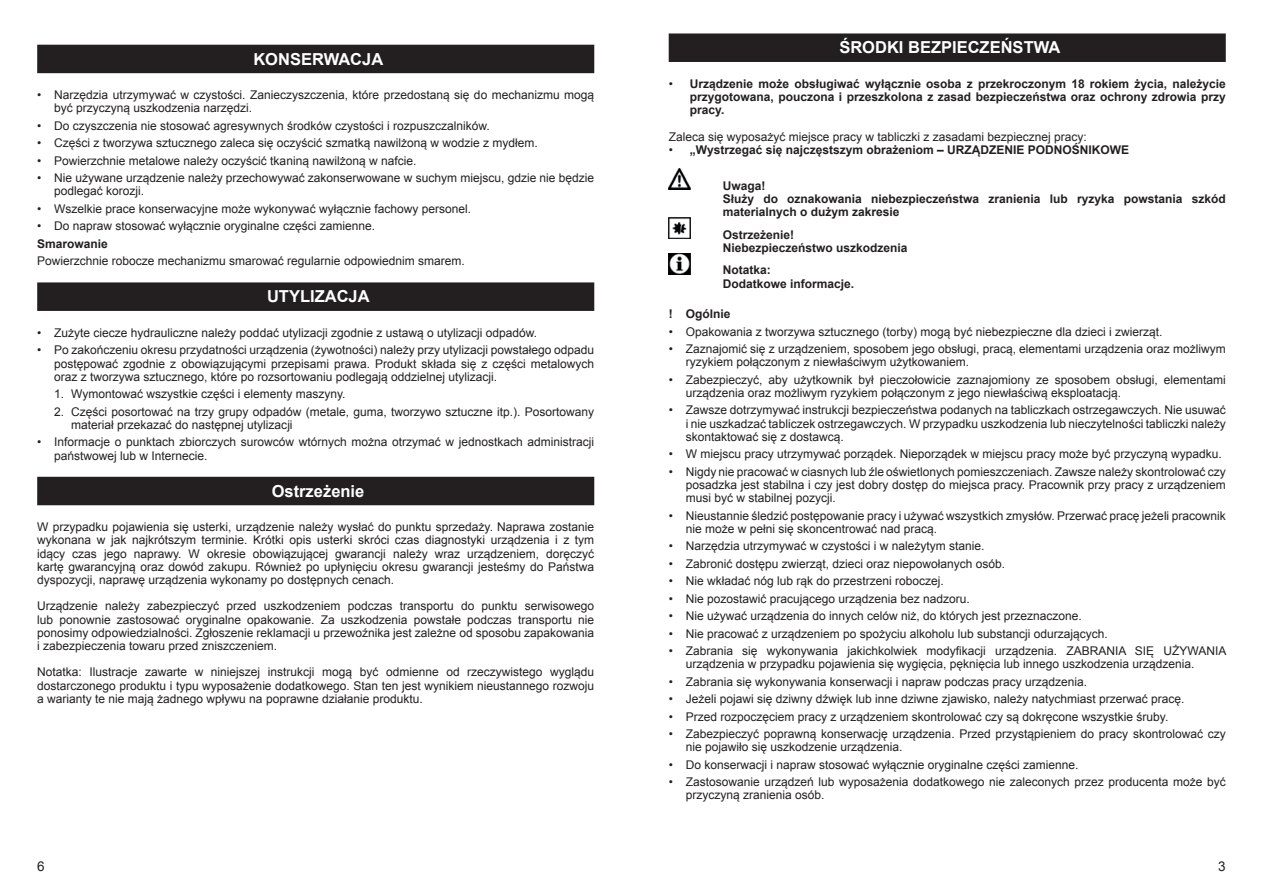
<style>
.page{position:relative;width:1263px;height:893px;background:#fff}
.page>*{position:absolute;margin:0;border:0;box-sizing:border-box;transform-origin:0 0}
.t1{font:700 16.5px "Arial";color:#fff}
.t2{font:13.5px "Arial";color:#231f20}
.t3{font:12px/13.2px "Arial";color:#231f20}
.t4{font:700 12px/13.2px "Arial";color:#231f20}
.s1{font-weight:400}
</style>
<div class="page">
<div style="left:669px;top:33px;width:557px;height:29px;background:#231f20"></div>
<img style="left:669px;top:168px;width:21px;height:22px">
<img style="left:669px;top:217px;width:21px;height:22px">
<img style="left:669px;top:253px;width:21px;height:21px">
<div style="left:37px;top:45px;width:557px;height:28px;background:#231f20"></div>
<div style="left:37px;top:282px;width:557px;height:29px;background:#231f20"></div>
<div style="left:37px;top:477px;width:557px;height:28px;background:#231f20"></div>
<h1 class="t1" style="left:253px;top:48px;width:131px">KONSERWACJA</h1>
<p class="t3" style="left:54px;top:88px;width:541px;text-indent:-17px">• Narzędzia utrzymywać w czystości. Zanieczyszczenia, które przedostaną się do mechanizmu mogą być przyczyną uszkodzenia narzędzi.</p>
<p class="t3" style="left:37px;top:119px;width:454px">• Do czyszczenia nie stosować agresywnych środków czystości i rozpuszczalników.</p>
<p class="t3" style="left:37px;top:137px;width:502px">• Części z tworzywa sztucznego zaleca się oczyścić szmatką nawilżoną w wodzie z mydłem.</p>
<p class="t3" style="left:37px;top:154px;width:381px">• Powierzchnie metalowe należy oczyścić tkaniną nawilżoną w nafcie.</p>
<p class="t3" style="left:54px;top:171px;width:541px;text-indent:-17px">• Nie używane urządzenie należy przechowywać zakonserwowane w suchym miejscu, gdzie nie będzie podlegać korozji.</p>
<p class="t3" style="left:37px;top:202px;width:435px">• Wszelkie prace konserwacyjne może wykonywać wyłącznie fachowy personel.</p>
<p class="t3" style="left:37px;top:220px;width:339px">• Do napraw stosować wyłącznie oryginalne części zamienne.</p>
<p class="t4" style="left:37px;top:237px;width:72px">Smarowanie</p>
<p class="t3" style="left:37px;top:254px;width:429px">Powierzchnie robocze mechanizmu smarować regularnie odpowiednim smarem.</p>
<h1 class="t1" style="left:267px;top:286px;width:104px">UTYLIZACJA</h1>
<p class="t3" style="left:37px;top:326px;width:501px">• Zużyte ciecze hydrauliczne należy poddać utylizacji zgodnie z ustawą o utylizacji odpadów.</p>
<p class="t3" style="left:54px;top:344px;width:541px;text-align:justify;text-indent:-17px">• Po zakończeniu okresu przydatności urządzenia (żywotności) należy przy utylizacji powstałego odpadu postępować zgodnie z obowiązującymi przepisami prawa. Produkt składa się z części metalowych oraz z tworzywa sztucznego, które po rozsortowaniu podlegają oddzielnej utylizacji.</p>
<p class="t3" style="left:54px;top:387px;width:293px">1. Wymontować wszystkie części i elementy maszyny.</p>
<p class="t3" style="left:71px;top:405px;width:524px;text-indent:-17px">2. Części posortować na trzy grupy odpadów (metale, guma, tworzywo sztuczne itp.). Posortowany materiał przekazać do następnej utylizacji</p>
<p class="t3" style="left:54px;top:436px;width:541px;text-indent:-17px">• Informacje o punktach zbiorczych surowców wtórnych można otrzymać w jednostkach administracji państwowej lub w Internecie.</p>
<h1 class="t1" style="left:272px;top:480px;width:94px">Ostrzeżenie</h1>
<p class="t3" style="left:37px;top:521px;width:559px;text-align:justify">W przypadku pojawienia się usterki, urządzenie należy wysłać do punktu sprzedaży. Naprawa zostanie wykonana w jak najkrótszym terminie. Krótki opis usterki skróci czas diagnostyki urządzenia i z tym idący czas jego naprawy. W okresie obowiązującej gwarancji należy wraz urządzeniem, doręczyć kartę gwarancyjną oraz dowód zakupu. Również po upłynięciu okresu gwarancji jesteśmy do Państwa dyspozycji, naprawę urządzenia wykonamy po dostępnych cenach.</p>
<p class="t3" style="left:37px;top:600px;width:559px;text-align:justify">Urządzenie należy zabezpieczyć przed uszkodzeniem podczas transportu do punktu serwisowego lub ponownie zastosować oryginalne opakowanie. Za uszkodzenia powstałe podczas transportu nie ponosimy odpowiedzialności. Zgłoszenie reklamacji u przewoźnika jest zależne od sposobu zapakowania i zabezpieczenia towaru przed zniszczeniem.</p>
<p class="t3" style="left:37px;top:666px;width:558px;text-align:justify">Notatka: Ilustracje zawarte w niniejszej instrukcji mogą być odmienne od rzeczywistego wyglądu dostarczonego produktu i typu wyposażenie dodatkowego. Stan ten jest wynikiem nieustannego rozwoju a warianty te nie mają żadnego wpływu na poprawne działanie produktu.</p>
<p class="t2" style="left:37px;top:857px;width:9px">6</p>
<h1 class="t1" style="left:839px;top:37px;width:222px">ŚRODKI BEZPIECZEŃSTWA</h1>
<p class="t4" style="left:690px;top:77px;width:537px;text-align:justify;text-indent:-21px"><span class="s1">•</span> Urządzenie może obsługiwać wyłącznie osoba z przekroczonym 18 rokiem życia, należycie przygotowana, pouczona i przeszkolona z zasad bezpieczeństwa oraz ochrony zdrowia przy pracy.</p>
<p class="t3" style="left:669px;top:130px;width:420px">Zaleca się wyposażyć miejsce pracy w tabliczki z zasadami bezpiecznej pracy:</p>
<p class="t4" style="left:669px;top:143px;width:462px"><span class="s1">•</span> „Wystrzegać się najczęstszym obrażeniom – URZĄDZENIE PODNOŚNIKOWE</p>
<p class="t4" style="left:723px;top:179px;width:505px">Uwaga!<br>Służy do oznakowania niebezpieczeństwa zranienia lub ryzyka powstania szkód materialnych o dużym zakresie</p>
<p class="t4" style="left:723px;top:228px;width:186px">Ostrzeżenie!<br>Niebezpieczeństwo uszkodzenia</p>
<p class="t4" style="left:723px;top:264px;width:133px">Notatka:<br>Dodatkowe informacje.</p>
<p class="t4" style="left:669px;top:308px;width:63px">! Ogólnie</p>
<p class="t3" style="left:669px;top:325px;width:495px">• Opakowania z tworzywa sztucznego (torby) mogą być niebezpieczne dla dzieci i zwierząt.</p>
<p class="t3" style="left:686px;top:342px;width:541px;text-indent:-17px">• Zaznajomić się z urządzeniem, sposobem jego obsługi, pracą, elementami urządzenia oraz możliwym ryzykiem połączonym z niewłaściwym użytkowaniem.</p>
<p class="t3" style="left:686px;top:373px;width:541px;text-indent:-17px">• Zabezpieczyć, aby użytkownik był pieczołowicie zaznajomiony ze sposobem obsługi, elementami urządzenia oraz możliwym ryzykiem połączonym z jego niewłaściwą eksploatacją.</p>
<p class="t3" style="left:686px;top:404px;width:541px;text-align:justify;text-indent:-17px">• Zawsze dotrzymywać instrukcji bezpieczeństwa podanych na tabliczkach ostrzegawczych. Nie usuwać i nie uszkadzać tabliczek ostrzegawczych. W przypadku uszkodzenia lub nieczytelności tabliczki należy skontaktować się z dostawcą.</p>
<p class="t3" style="left:669px;top:448px;width:555px">• W miejscu pracy utrzymywać porządek. Nieporządek w miejscu pracy może być przyczyną wypadku.</p>
<p class="t3" style="left:686px;top:465px;width:541px;text-align:justify;text-indent:-17px">• Nigdy nie pracować w ciasnych lub źle oświetlonych pomieszczeniach. Zawsze należy skontrolować czy posadzka jest stabilna i czy jest dobry dostęp do miejsca pracy. Pracownik przy pracy z urządzeniem musi być w stabilnej pozycji.</p>
<p class="t3" style="left:686px;top:509px;width:541px;text-indent:-17px">• Nieustannie śledzić postępowanie pracy i używać wszystkich zmysłów. Przerwać pracę jeżeli pracownik nie może w pełni się skoncentrować nad pracą.</p>
<p class="t3" style="left:669px;top:540px;width:317px">• Narzędzia utrzymywać w czystości i w należytym stanie.</p>
<p class="t3" style="left:669px;top:557px;width:338px">• Zabronić dostępu zwierząt, dzieci oraz niepowołanych osób.</p>
<p class="t3" style="left:669px;top:574px;width:277px">• Nie wkładać nóg lub rąk do przestrzeni roboczej.</p>
<p class="t3" style="left:669px;top:592px;width:303px">• Nie pozostawić pracującego urządzenia bez nadzoru.</p>
<p class="t3" style="left:669px;top:609px;width:415px">• Nie używać urządzenia do innych celów niż, do których jest przeznaczone.</p>
<p class="t3" style="left:669px;top:627px;width:441px">• Nie pracować z urządzeniem po spożyciu alkoholu lub substancji odurzających.</p>
<p class="t3" style="left:686px;top:644px;width:542px;text-indent:-17px">• Zabrania się wykonywania jakichkolwiek modyfikacji urządzenia. ZABRANIA SIĘ UŻYWANIA urządzenia w przypadku pojawienia się wygięcia, pęknięcia lub innego uszkodzenia urządzenia.</p>
<p class="t3" style="left:669px;top:675px;width:420px">• Zabrania się wykonywania konserwacji i napraw podczas pracy urządzenia.</p>
<p class="t3" style="left:669px;top:692px;width:517px">• Jeżeli pojawi się dziwny dźwięk lub inne dziwne zjawisko, należy natychmiast przerwać pracę.</p>
<p class="t3" style="left:669px;top:710px;width:501px">• Przed rozpoczęciem pracy z urządzeniem skontrolować czy są dokręcone wszystkie śruby.</p>
<p class="t3" style="left:686px;top:727px;width:542px;text-indent:-17px">• Zabezpieczyć poprawną konserwację urządzenia. Przed przystąpieniem do pracy skontrolować czy nie pojawiło się uszkodzenie urządzenia.</p>
<p class="t3" style="left:669px;top:758px;width:411px">• Do konserwacji i napraw stosować wyłącznie oryginalne części zamienne.</p>
<p class="t3" style="left:686px;top:775px;width:541px;text-indent:-17px">• Zastosowanie urządzeń lub wyposażenia dodatkowego nie zaleconych przez producenta może być przyczyną zranienia osób.</p>
<p class="t2" style="left:1218px;top:857px;width:9px">3</p>
</div>
